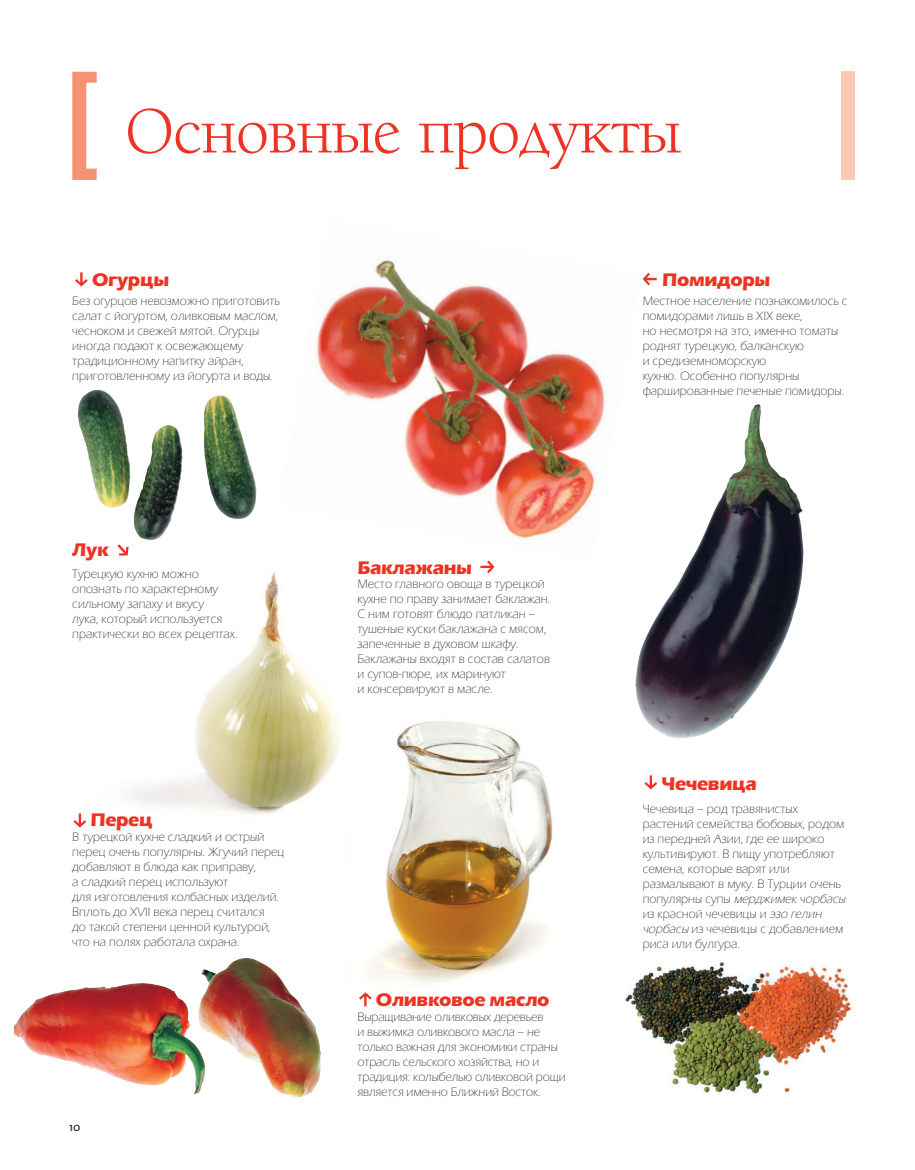
<style>
.page{position:relative;width:915px;height:1170px;background:#fff}
.page>*{position:absolute;margin:0;border:0;box-sizing:border-box;transform-origin:0 0}
.t1{font:67.5px "Alliance";letter-spacing:-.02em;color:#ee3224}
.t2{font:18px "Eras Bold C";letter-spacing:-.02em;color:#ee3224}
.t3{font:12px/15px "Eras Light C";color:#231f20}
.t4{font:12px "The Sans";color:#231f20}
.s1{font-style:italic}
</style>
<div class="page">
<img style="left:368px;top:721px;width:185px;height:263px">
<img style="left:316px;top:258px;width:289px;height:303px">
<img style="left:625px;top:961px;width:226px;height:133px">
<img style="left:141px;top:958px;width:180px;height:140px">
<img style="left:78px;top:558px;width:280px;height:264px">
<svg style="left:75px;top:272px;width:13px;height:14px"></svg>
<svg style="left:73px;top:814px;width:13px;height:14px"></svg>
<svg style="left:359px;top:992px;width:13px;height:14px"></svg>
<svg style="left:644px;top:775px;width:13px;height:14px"></svg>
<svg style="left:480px;top:561px;width:14px;height:12px"></svg>
<svg style="left:643px;top:273px;width:14px;height:12px"></svg>
<img style="left:78px;top:390px;width:161px;height:118px">
<img style="left:635px;top:404px;width:169px;height:335px">
<svg style="left:117px;top:544px;width:12px;height:12px"></svg>
<svg style="left:72px;top:72px;width:25px;height:108px"></svg>
<div style="left:841px;top:72px;width:14px;height:108px;background:#fbc8b4"></div>
<h1 class="t1" style="left:125px;top:105px;width:558px">Основные продукты</h1>
<h2 class="t2" style="left:92px;top:269px;width:79px">Огурцы</h2>
<p class="t3" style="left:72px;top:293px;width:209px">Без огурцов невозможно приготовить салат с йогуртом, оливковым маслом, чесноком и свежей мятой. Огурцы иногда подают к освежающему традиционному напитку айран, приготовленному из йогурта и воды.</p>
<h2 class="t2" style="left:72px;top:539px;width:38px">Лук</h2>
<p class="t3" style="left:72px;top:566px;width:167px">Турецкую кухню можно опознать по характерному сильному запаху и вкусу<br>лука, который используется практически во всех рецептах.</p>
<h2 class="t2" style="left:90px;top:809px;width:64px">Перец</h2>
<p class="t3" style="left:72px;top:830px;width:213px">В турецкой кухне сладкий и острый перец очень популярны. Жгучий перец добавляют в блюда как приправу,<br>а сладкий перец используют<br>для изготовления колбасных изделий.<br>Вплоть до XVII века перец считался<br>до такой степени ценной культурой, что на полях работала охрана.</p>
<p class="t4" style="left:69px;top:1117px;width:13px">10</p>
<h2 class="t2" style="left:357px;top:557px;width:116px">Баклажаны</h2>
<p class="t3" style="left:357px;top:577px;width:194px">Место главного овоща в турецкой кухне по праву занимает баклажан.<br>С ним готовят блюдо патликан – тушеные куски баклажана с мясом, запеченные в духовом шкафу.<br>Баклажаны входят в состав салатов и супов-пюре, их маринуют<br>и консервируют в масле.</p>
<h2 class="t2" style="left:376px;top:989px;width:175px">Оливковое масло</h2>
<p class="t3" style="left:357px;top:1010px;width:210px">Выращивание оливковых деревьев<br>и выжимка оливкового масла – не только важная для экономики страны отрасль сельского хозяйства, но и традиция: колыбелью оливковой рощи является именно Ближний Восток.</p>
<h2 class="t2" style="left:662px;top:269px;width:110px">Помидоры</h2>
<p class="t3" style="left:643px;top:293px;width:207px">Местное население познакомилось с помидорами лишь в XIX веке,<br>но несмотря на это, именно томаты роднят турецкую, балканскую<br>и средиземноморскую<br>кухню. Особенно популярны фаршированные печеные помидоры.</p>
<h2 class="t2" style="left:661px;top:773px;width:97px">Чечевица</h2>
<p class="t3" style="left:643px;top:801px;width:204px">Чечевица – род травянистых растений семейства бобовых, родом из передней Азии, где ее широко культивируют. В пищу употребляют семена, которые варят или размалывают в муку. В Турции очень популярны супы <span class="s1">мерджимек чорбасы </span>из красной чечевицы и <span class="s1">эзо гелин чорбасы</span> из чечевицы с добавлением риса или булгура.</p>
</div>
